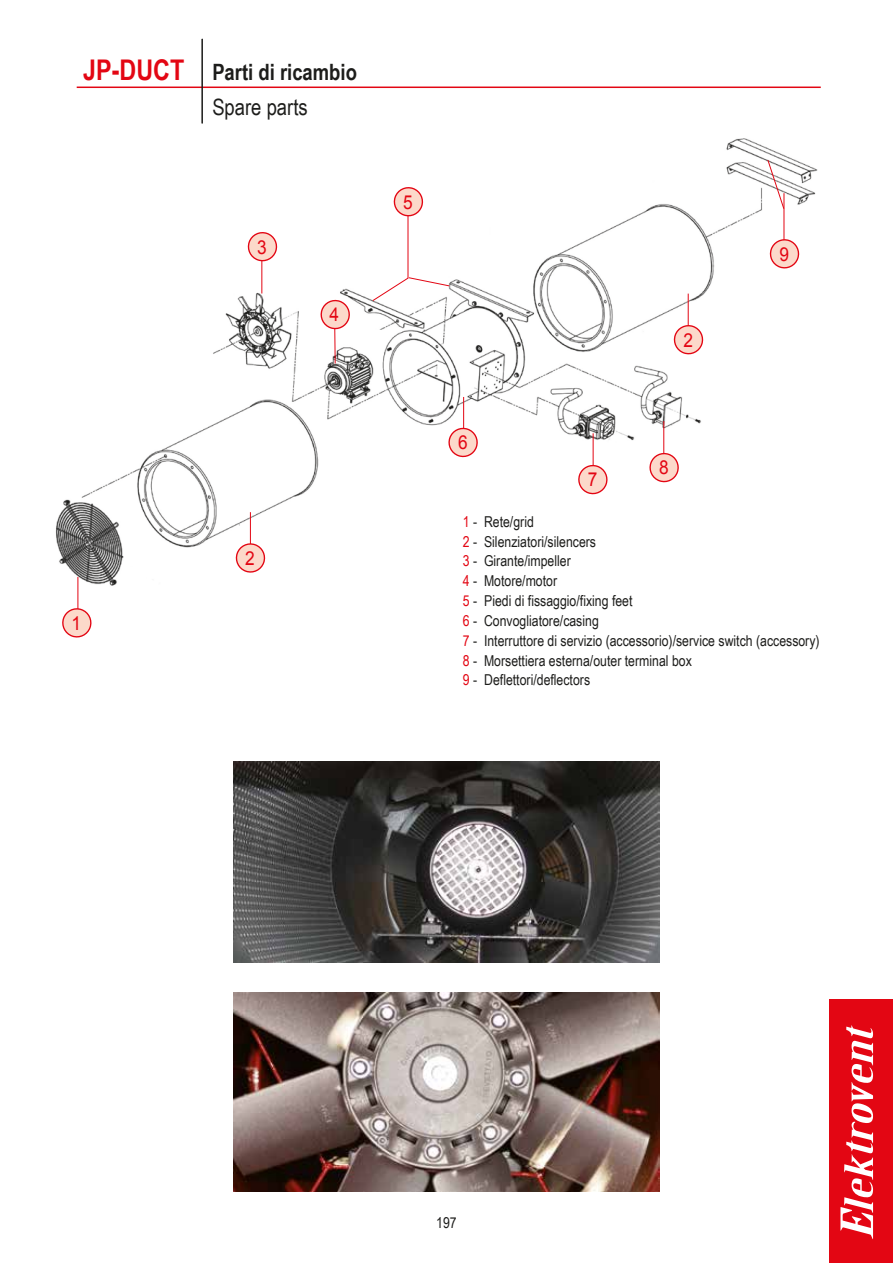
<style>
.page{position:relative;width:893px;height:1263px;background:#fff}
.page>*{position:absolute;margin:0;border:0;box-sizing:border-box;transform-origin:0 0}
.t1{font:700 22.5px/35.2px "Arial Narrow";color:#1d1d1b}
.t2{font:19.2px "Arial";color:#e30613;scale:.9 1}
.t3{font:15px/19.8px "Arial Narrow";color:#1d1d1b}
.s1{font-size:28.5px;color:#e30613}
.s2{font-weight:400}
.s3{color:#e30613}
</style>
<div class="page">
<hr style="left:77px;top:87px;width:744px;height:1px;background:#e30613">
<img style="left:56px;top:138px;width:762px;height:457px">
<hr style="left:77px;top:577px;width:1px;height:32px;background:#e30613">
<hr style="left:250px;top:512px;width:1px;height:33px;background:#e30613">
<hr style="left:463px;top:397px;width:1px;height:32px;background:#e30613">
<hr style="left:593px;top:433px;width:1px;height:33px;background:#e30613">
<hr style="left:663px;top:421px;width:1px;height:33px;background:#e30613">
<svg style="left:767px;top:159px;width:18px;height:51px"></svg>
<hr style="left:784px;top:193px;width:1px;height:47px;background:#e30613">
<hr style="left:261px;top:261px;width:1px;height:32px;background:#e30613">
<hr style="left:334px;top:328px;width:2px;height:35px;background:#e30613">
<hr style="left:688px;top:294px;width:1px;height:32px;background:#e30613">
<hr style="left:201px;top:39px;width:2px;height:84px;background:#1d1d1b">
<img style="left:234px;top:992px;width:425px;height:199px">
<img style="left:234px;top:761px;width:425px;height:202px">
<svg style="left:62px;top:607px;width:30px;height:31px"></svg>
<svg style="left:235px;top:542px;width:31px;height:32px"></svg>
<svg style="left:247px;top:231px;width:31px;height:31px"></svg>
<svg style="left:319px;top:299px;width:32px;height:31px"></svg>
<svg style="left:372px;top:186px;width:78px;height:116px"></svg>
<svg style="left:447px;top:427px;width:32px;height:31px"></svg>
<svg style="left:577px;top:464px;width:32px;height:31px"></svg>
<svg style="left:648px;top:452px;width:32px;height:31px"></svg>
<svg style="left:673px;top:324px;width:31px;height:31px"></svg>
<svg style="left:769px;top:238px;width:31px;height:32px"></svg>
<div style="left:829px;top:999px;width:64px;height:264px;background:#e30613"></div>
<svg style="left:840px;top:1025px;width:33px;height:214px"></svg>
<h1 class="t1" style="left:212px;top:53px;width:146px;text-indent:-129px"><span class="s1">JP-DUCT</span> Parti di ricambio<br><span class="s2">Spare parts</span></h1>
<p class="t2" style="left:71px;top:611px;width:12px">1</p>
<p class="t2" style="left:257px;top:235px;width:12px">3</p>
<p class="t2" style="left:329px;top:302px;width:12px">4</p>
<p class="t2" style="left:245px;top:546px;width:12px">2</p>
<p class="t2" style="left:403px;top:190px;width:12px">5</p>
<p class="t2" style="left:458px;top:430px;width:12px">6</p>
<p class="t2" style="left:588px;top:467px;width:12px">7</p>
<p class="t2" style="left:683px;top:327px;width:12px">2</p>
<p class="t2" style="left:659px;top:455px;width:12px">8</p>
<p class="t2" style="left:779px;top:241px;width:12px">9</p>
<p class="t3" style="left:463px;top:511px;width:358px"><span class="s3">1</span> - Rete/grid<br><span class="s3">2</span> - Silenziatori/silencers<br><span class="s3">3</span> - Girante/impeller<br><span class="s3">4</span> - Motore/motor<br><span class="s3">5</span> - Piedi di fissaggio/fixing feet<br><span class="s3">6</span> - Convogliatore/casing<br><span class="s3">7</span> - Interruttore di servizio (accessorio)/service switch (accessory)<br><span class="s3">8</span> - Morsettiera esterna/outer terminal box<br><span class="s3">9</span> - Deflettori/deflectors</p>
<p class="t3" style="left:436px;top:1212px;width:22px">197</p>
</div>
